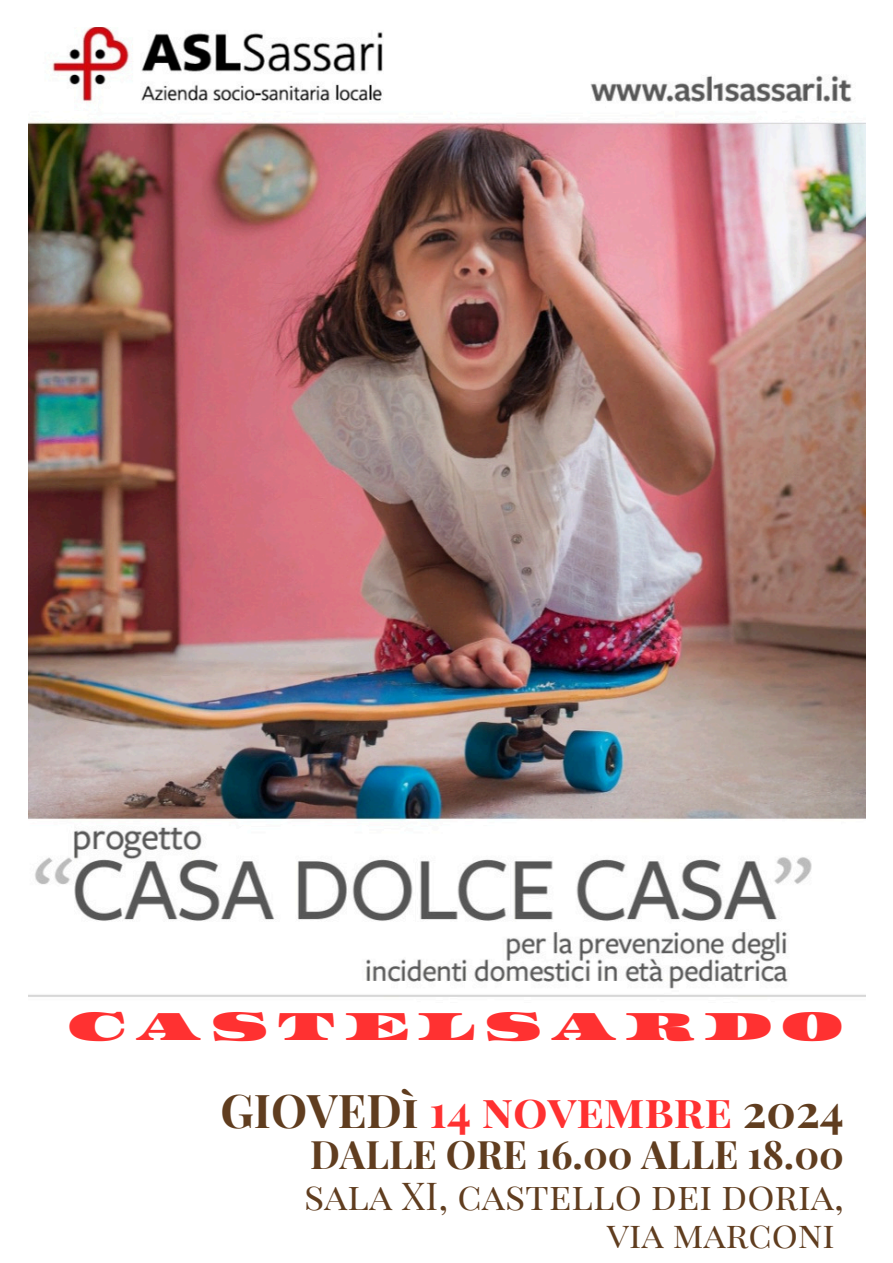
<style>
.page{position:relative;width:893px;height:1263px;background:#fff}
.page>*{position:absolute;margin:0;border:0;box-sizing:border-box;transform-origin:0 0}
.t1{font:700 45.6px "Playfair Display SC";color:#603d1f}
.t2{font:42.67px "Asset";letter-spacing:.19em;color:#ff3131}
.t3{font:700 38.47px "Playfair Display SC";color:#603d1f}
.t4{font:37.72px "Playfair Display SC";color:#603d1f}
.t5{font:36.22px "Playfair Display SC";color:#603d1f}
.s1{color:#ff3131}
</style>
<div class="page">
<div style="left:0;top:0;width:893px;height:1263px;background:linear-gradient(to right,#fff,#fff)"></div>
<div style="left:0;top:949px;width:893px;height:314px;background:#fff"></div>
<img style="left:28px;top:28px;width:837px;height:969px">
<p class="t2" style="left:67px;top:999px;width:778px">CASTELSARDO</p>
<h1 class="t1" style="left:220px;top:1078px;width:625px">GIOVEDì <span class="s1">14 novembre</span> 2024</h1>
<p class="t3" style="left:310px;top:1127px;width:535px">DALLE ORE 16.00 ALLE 18.00</p>
<p class="t4" style="left:304px;top:1169px;width:541px">sala XI, castello dei doria,</p>
<p class="t5" style="left:607px;top:1209px;width:230px">via marconi</p>
</div>
